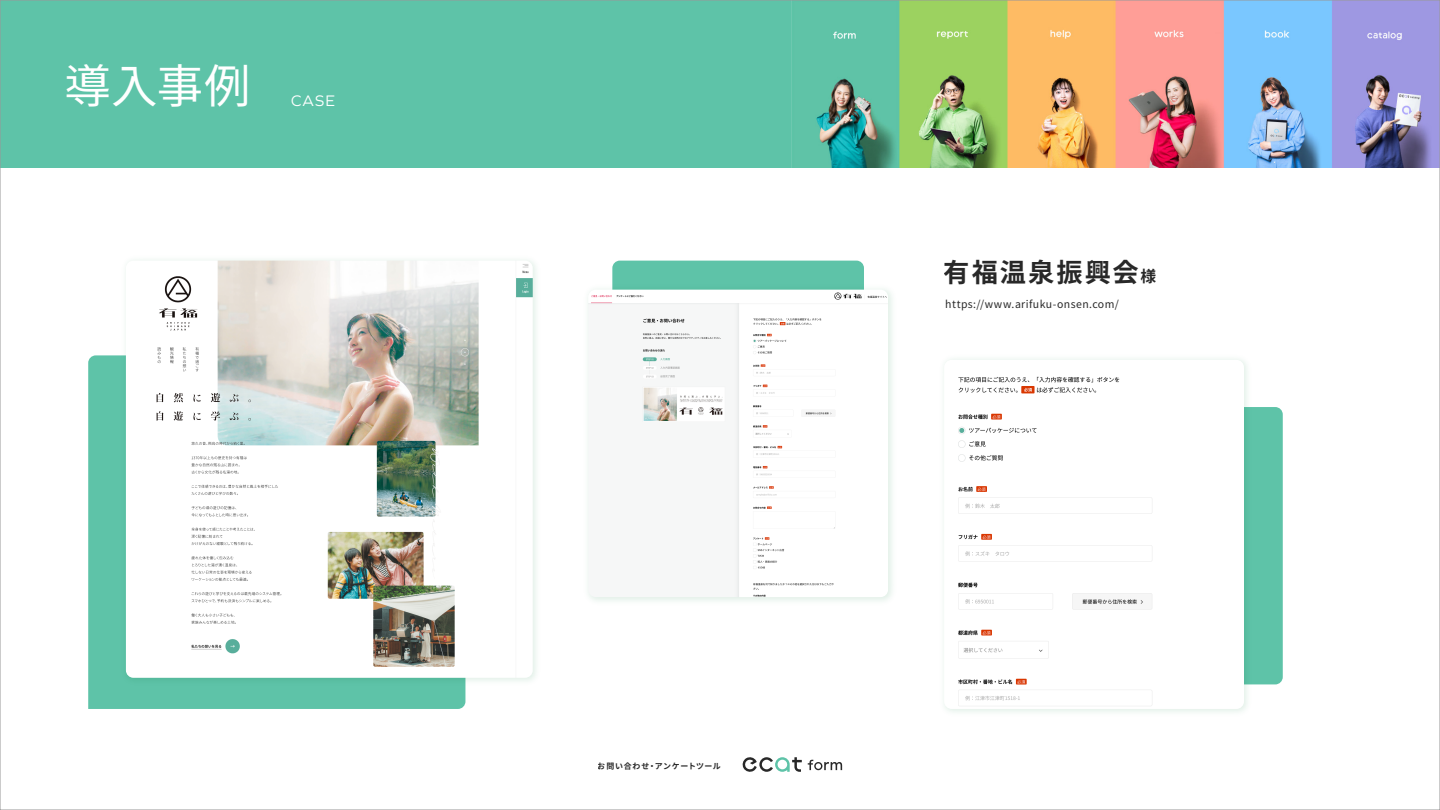
<style>
.page{position:relative;width:1440px;height:810px;background:#fff}
.page>*{position:absolute;margin:0;border:0;box-sizing:border-box;transform-origin:0 0}
.t1{font:46.5px "Noto Sans JP";color:#fff}
.t2{font:700 26.25px "Noto Sans JP";letter-spacing:.07em;color:#282828}
.t3{font:15.83px "Graphie";color:#fff}
.t4{font:10.5px "Noto Sans JP";letter-spacing:.04em;color:#282828}
.t5{font:700 7.95px "Noto Sans JP";letter-spacing:.075em;color:#282828}
.s1{font-size:15.75px}
</style>
<div class="page">
<div style="left:0;top:0;width:1440px;height:168px;background:#5ec3a8"></div>
<img style="left:816px;top:2px;width:622px;height:166px">
<div style="left:88px;top:355px;width:377px;height:354px;background:#5ec3a8"></div>
<div style="left:1031px;top:407px;width:252px;height:277px;background:#5ec3a8;border-radius:8px"></div>
<div style="left:612px;top:261px;width:252px;height:235px;background:#5ec3a8;border-radius:8px"></div>
<img style="left:118px;top:260px;width:418px;height:428px">
<img style="left:126px;top:261px;width:407px;height:417px">
<img style="left:590px;top:282px;width:302px;height:319px">
<div style="left:588px;top:290px;width:300px;height:307px;background:#fafafa"></div>
<div style="left:944px;top:360px;width:300px;height:349px;background:#fff"></div>
<svg style="left:808px;top:760px;width:34px;height:10px"></svg>
<svg style="left:742px;top:757px;width:60px;height:15px"></svg>
<h1 class="t1" style="left:64px;top:59px;width:188px">導入事例</h1>
<h3 class="t3" style="left:291px;top:91px;width:46px">CASE</h3>
<p class="t5" style="left:598px;top:761px;width:124px">お問い合わせ・アンケートツール</p>
<h2 class="t2" style="left:944px;top:257px;width:214px">有福温泉振興会<span class="s1">様</span></h2>
<p class="t4" style="left:945px;top:298px;width:175px">https://www.arifuku-onsen.com/</p>
</div>
